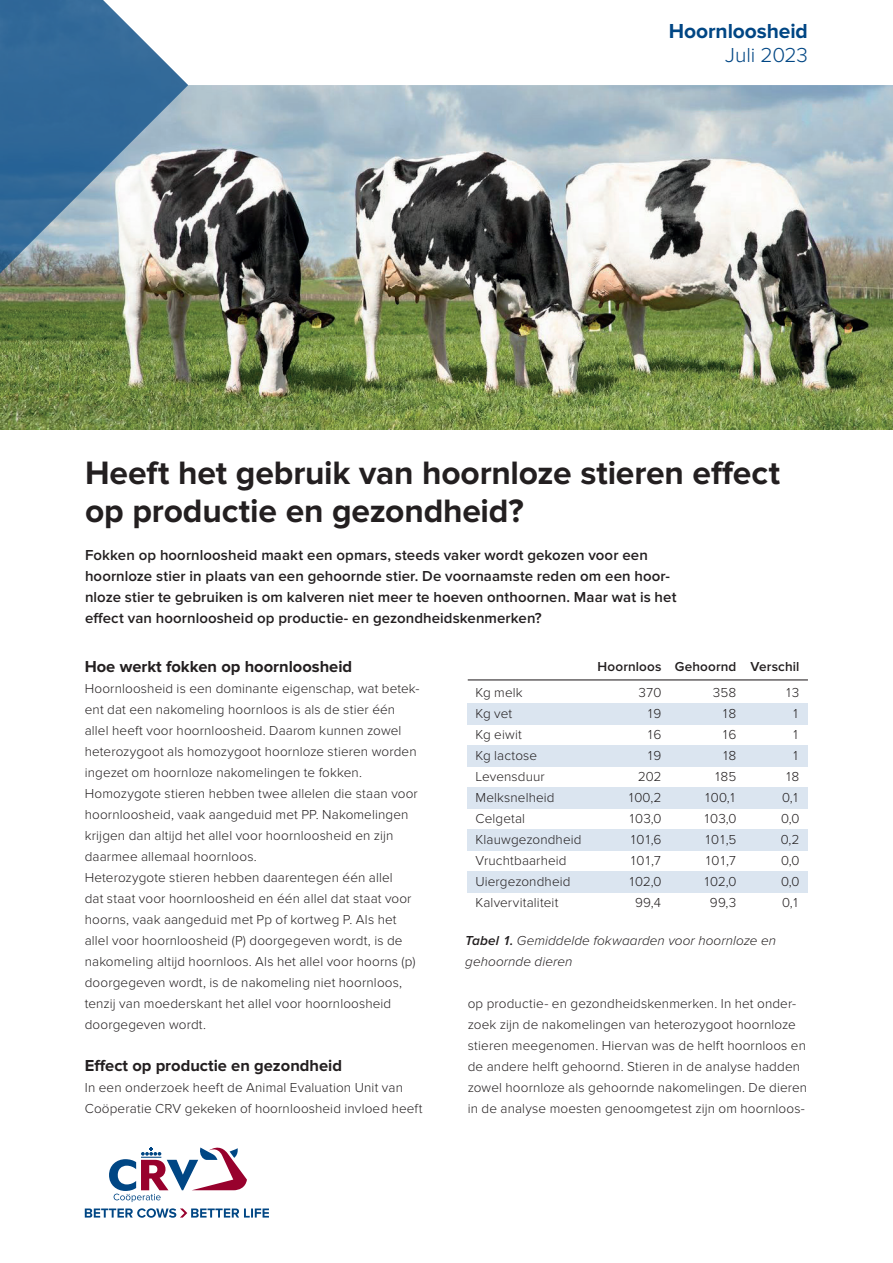
<style>
.page{position:relative;width:893px;height:1263px;background:#fff}
.page>*{position:absolute;margin:0;border:0;box-sizing:border-box;transform-origin:0 0}
.t1{font:700 33.6px/37.5px "Proxima Nova";letter-spacing:-.005em;color:#231f20}
.t2{font:700 21px "Proxima Nova";letter-spacing:-.005em;color:#004684}
.t3{font:300 21px "Proxima Nova";letter-spacing:-.005em;color:#004684}
.t4{font:700 16.5px "Proxima Nova";color:#231f20}
.t5{font:600 15px/21px "Proxima Nova";letter-spacing:.005em;color:#231f20}
.t6{font:300 13.5px/21px "Proxima Nova";letter-spacing:.01em;color:#231f20}
.t7{font:italic 300 13.5px/21px "Proxima Nova";letter-spacing:.005em;color:#231f20}
.t8{font:600 13.5px "Proxima Nova";letter-spacing:.01em;color:#231f20}
.s1{font-weight:600}
</style>
<div class="page">
<img style="left:188px;top:85px;width:705px;height:344px">
<img style="left:0;top:0;width:188px;height:430px">
<svg style="left:85px;top:1208px;width:184px;height:10px"></svg>
<svg style="left:109px;top:1147px;width:138px;height:55px"></svg>
<div style="left:468px;top:703px;width:340px;height:21px;background:#dbe5f0"></div>
<div style="left:468px;top:745px;width:340px;height:21px;background:#dbe5f0"></div>
<div style="left:468px;top:787px;width:340px;height:21px;background:#dbe5f0"></div>
<div style="left:468px;top:829px;width:340px;height:21px;background:#dbe5f0"></div>
<div style="left:468px;top:871px;width:340px;height:21px;background:#dbe5f0"></div>
<hr style="left:468px;top:679px;width:340px;height:1px;background:#231f20">
<h2 class="t2" style="left:669px;top:19px;width:141px">Hoornloosheid</h2>
<h2 class="t3" style="left:725px;top:43px;width:84px">Juli 2023</h2>
<h1 class="t1" style="left:85px;top:455px;width:696px">Heeft het gebruik van hoornloze stieren effect op productie en gezondheid?</h1>
<p class="t5" style="left:85px;top:545px;width:593px">Fokken op hoornloosheid maakt een opmars, steeds vaker wordt gekozen voor een hoornloze stier in plaats van een gehoornde stier. De voornaamste reden om een hoor&shy;nloze stier te gebruiken is om kalveren niet meer te hoeven onthoornen. Maar wat is het effect van hoornloosheid op productie- en gezondheidskenmerken?</p>
<p class="t4" style="left:85px;top:657px;width:269px">Hoe werkt fokken op hoornloosheid</p>
<p class="t6" style="left:85px;top:678px;width:336px">Hoornloosheid is een dominante eigenschap, wat betek&shy;ent dat een nakomeling hoornloos is als de stier één allel heeft voor hoornloosheid. Daarom kunnen zowel heterozygoot als homozygoot hoornloze stieren worden ingezet om hoornloze nakomelingen te fokken.<br>Homozygote stieren hebben twee allelen die staan voor hoornloosheid, vaak aangeduid met PP. Nakomelingen krijgen dan altijd het allel voor hoornloosheid en zijn daarmee allemaal hoornloos.<br>Heterozygote stieren hebben daarentegen één allel<br>dat staat voor hoornloosheid en één allel dat staat voor hoorns, vaak aangeduid met Pp of kortweg P. Als het allel voor hoornloosheid (P) doorgegeven wordt, is de nakomeling altijd hoornloos. Als het allel voor hoorns (p) doorgegeven wordt, is de nakomeling niet hoornloos, tenzij van moederskant het allel voor hoornloosheid doorgegeven wordt.</p>
<p class="t4" style="left:85px;top:1056px;width:259px">Effect op productie en gezondheid</p>
<p class="t6" style="left:85px;top:1077px;width:339px">In een onderzoek heeft de Animal Evaluation Unit van<br>Coöperatie CRV gekeken of hoornloosheid invloed heeft</p>
<p class="t8" style="left:598px;top:659px;width:203px">Hoornloos Gehoornd Verschil</p>
<p class="t6" style="left:475px;top:682px;width:49px">Kg melk</p>
<p class="t6" style="left:638px;top:682px;width:25px">370</p>
<p class="t6" style="left:713px;top:682px;width:25px">358</p>
<p class="t6" style="left:784px;top:682px;width:16px">13</p>
<p class="t6" style="left:475px;top:703px;width:38px">Kg vet</p>
<p class="t6" style="left:646px;top:703px;width:17px">19</p>
<p class="t6" style="left:721px;top:703px;width:17px">18</p>
<p class="t6" style="left:791px;top:703px;width:9px">1</p>
<p class="t6" style="left:475px;top:724px;width:48px">Kg eiwit</p>
<p class="t6" style="left:646px;top:724px;width:17px">16</p>
<p class="t6" style="left:721px;top:724px;width:17px">16</p>
<p class="t6" style="left:791px;top:724px;width:9px">1</p>
<p class="t6" style="left:475px;top:745px;width:63px">Kg lactose</p>
<p class="t6" style="left:646px;top:745px;width:17px">19</p>
<p class="t6" style="left:721px;top:745px;width:17px">18</p>
<p class="t6" style="left:791px;top:745px;width:9px">1</p>
<p class="t6" style="left:475px;top:766px;width:71px">Levensduur</p>
<p class="t6" style="left:638px;top:766px;width:25px">202</p>
<p class="t6" style="left:713px;top:766px;width:24px">185</p>
<p class="t6" style="left:784px;top:766px;width:17px">18</p>
<p class="t6" style="left:475px;top:787px;width:81px">Melksnelheid</p>
<p class="t6" style="left:627px;top:787px;width:36px">100,2</p>
<p class="t6" style="left:704px;top:787px;width:34px">100,1</p>
<p class="t6" style="left:782px;top:787px;width:19px">0,1</p>
<p class="t6" style="left:475px;top:808px;width:51px">Celgetal</p>
<p class="t6" style="left:628px;top:808px;width:35px">103,0</p>
<p class="t6" style="left:703px;top:808px;width:35px">103,0</p>
<p class="t6" style="left:781px;top:808px;width:20px">0,0</p>
<p class="t6" style="left:475px;top:829px;width:108px">Klauwgezondheid</p>
<p class="t6" style="left:629px;top:829px;width:34px">101,6</p>
<p class="t6" style="left:704px;top:829px;width:34px">101,5</p>
<p class="t6" style="left:781px;top:829px;width:20px">0,2</p>
<p class="t6" style="left:475px;top:850px;width:93px">Vruchtbaarheid</p>
<p class="t6" style="left:629px;top:850px;width:34px">101,7</p>
<p class="t6" style="left:704px;top:850px;width:34px">101,7</p>
<p class="t6" style="left:781px;top:850px;width:20px">0,0</p>
<p class="t6" style="left:475px;top:871px;width:97px">Uiergezondheid</p>
<p class="t6" style="left:628px;top:871px;width:35px">102,0</p>
<p class="t6" style="left:703px;top:871px;width:35px">102,0</p>
<p class="t6" style="left:781px;top:871px;width:20px">0,0</p>
<p class="t6" style="left:475px;top:892px;width:84px">Kalvervitaliteit</p>
<p class="t6" style="left:635px;top:892px;width:28px">99,4</p>
<p class="t6" style="left:710px;top:892px;width:28px">99,3</p>
<p class="t6" style="left:782px;top:892px;width:19px">0,1</p>
<p class="t7" style="left:465px;top:930px;width:312px"><span class="s1">Tabel 1.</span> Gemiddelde fokwaarden voor hoornloze en gehoornde dieren</p>
<p class="t6" style="left:468px;top:993px;width:341px">op productie- en gezondheidskenmerken. In het onder&shy;zoek zijn de nakomelingen van heterozygoot hoornloze stieren meegenomen. Hiervan was de helft hoornloos en de andere helft gehoornd. Stieren in de analyse hadden zowel hoornloze als gehoornde nakomelingen. De dieren in de analyse moesten genoomgetest zijn om hoornloos-</p>
</div>
